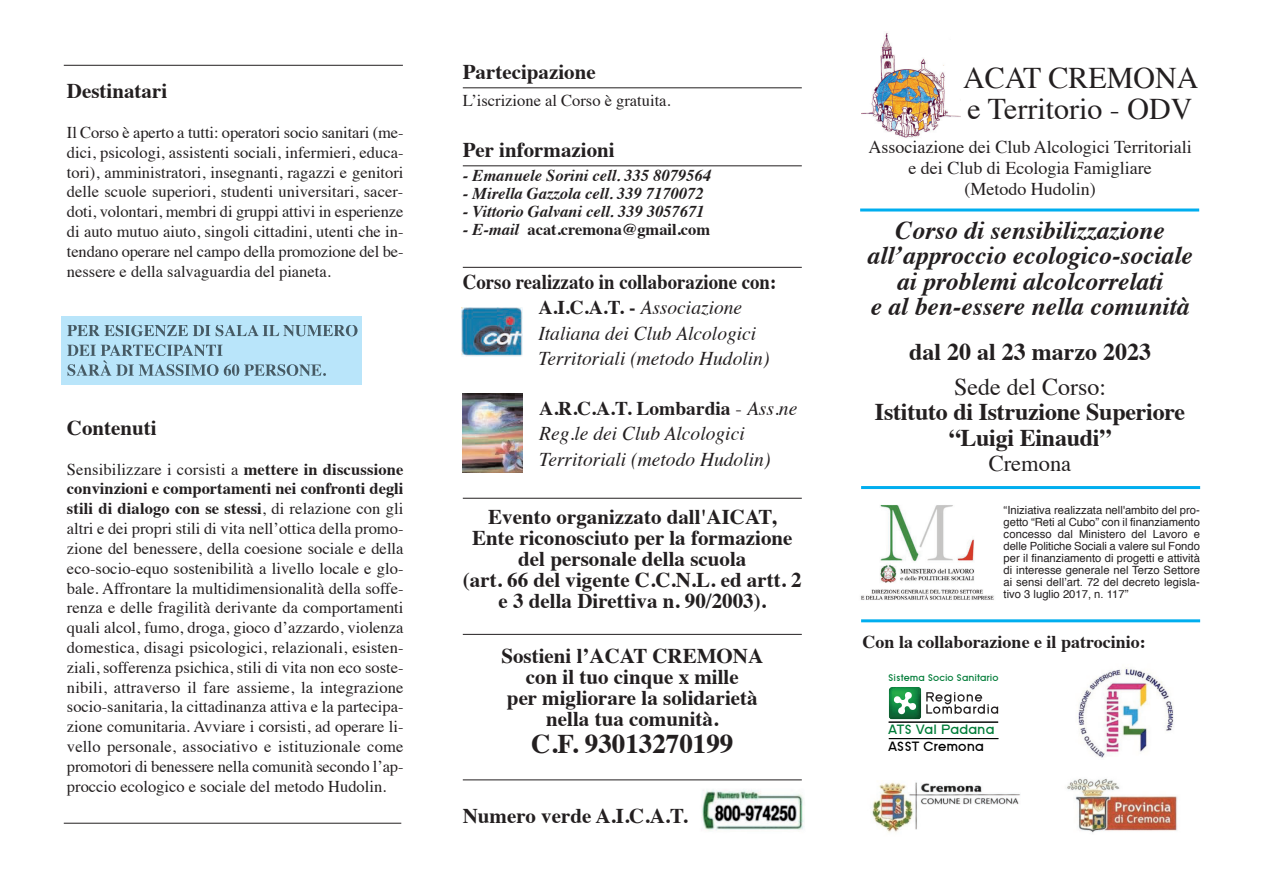
<style>
.page{position:relative;width:1263px;height:893px;background:#fff}
.page>*{position:absolute;margin:0;border:0;box-sizing:border-box;transform-origin:0 0}
.t1{font:30px/31.5px "Times";color:#231f20}
.t2{font:700 27px "Times";color:#231f20}
.t3{font:italic 700 25.5px/25.5px "Times";color:#231f20;text-align:center}
.t4{font:700 24px/25.5px "Times";letter-spacing:-.01em;color:#231f20;text-align:center}
.t5{font:24px "Times";color:#231f20}
.t6{font:22.5px "Times";color:#231f20}
.t7{font:700 21px/21px "Times";color:#231f20;text-align:center}
.t8{font:700 21px "Times";color:#231f20;scale:.9 1}
.t9{font:italic 19.5px/25.5px "Times";color:#231f20}
.t10{font:18px/21px "Times";color:#231f20;text-align:center}
.t11{font:700 18px "Times";color:#231f20}
.t12{font:16.5px/19.8px "Times";color:#231f20;text-align:justify}
.t13{font:italic 700 16.5px "Times";color:#231f20}
.t14{font:700 16.5px "Times";color:#231f20}
.t15{font:700 13.95px "SF Old Republic";color:#007c38}
.t16{font:700 13.95px "SF Old Republic";color:#000}
.t17{font:11.25px/12px "Helvetica";color:#231f20;text-align:justify}
.t18{font:700 10.2px "SF Old Republic";color:#007c38}
.s1{font-weight:700}
.s2{font-style:italic}
.s3{font-weight:700;font-style:normal}
.s4{font-style:normal}
</style>
<div class="page">
<hr style="left:64px;top:65px;width:339px;height:1px;background:#231f20">
<hr style="left:64px;top:823px;width:337px;height:1px;background:#231f20">
<hr style="left:463px;top:87px;width:339px;height:1px;background:#231f20">
<hr style="left:463px;top:165px;width:339px;height:1px;background:#231f20">
<hr style="left:463px;top:267px;width:339px;height:1px;background:#231f20">
<hr style="left:463px;top:498px;width:339px;height:1px;background:#231f20">
<hr style="left:463px;top:634px;width:339px;height:1px;background:#231f20">
<hr style="left:463px;top:779px;width:339px;height:1px;background:#231f20">
<svg style="left:461px;top:307px;width:62px;height:50px"></svg>
<img style="left:461px;top:308px;width:61px;height:48px">
<svg style="left:462px;top:393px;width:61px;height:80px"></svg>
<img style="left:462px;top:394px;width:60px;height:78px">
<img style="left:701px;top:789px;width:103px;height:42px">
<img style="left:1078px;top:668px;width:96px;height:90px">
<img style="left:1067px;top:779px;width:111px;height:54px">
<img style="left:861px;top:33px;width:100px;height:105px">
<img style="left:872px;top:782px;width:149px;height:51px">
<svg style="left:889px;top:687px;width:109px;height:32px"></svg>
<hr style="left:889px;top:722px;width:109px;height:1px;background:#000">
<hr style="left:889px;top:738px;width:109px;height:1px;background:#000">
<svg style="left:61px;top:316px;width:301px;height:69px;background:#acd6e9"></svg>
<svg style="left:67px;top:325px;width:71px;height:11px"></svg>
<svg style="left:67px;top:344px;width:87px;height:32px;background:#99bfd1"></svg>
<img style="left:861px;top:505px;width:133px;height:95px">
<hr style="left:861px;top:486px;width:339px;height:3px;background:#00aeef">
<svg style="left:860px;top:208px;width:339px;height:4px"></svg>
<hr style="left:861px;top:619px;width:339px;height:3px;background:#00aeef">
<p class="t7" style="left:67px;top:82px;width:102px">Destinatari</p>
<p class="t12" style="left:67px;top:124px;width:338px">Il Corso è aperto a tutti: operatori socio sanitari (me&shy;dici, psicologi, assistenti sociali, infermieri, educa&shy;tori), amministratori, insegnanti, ragazzi e genitori delle scuole superiori, studenti universitari, sacer&shy;doti, volontari, membri di gruppi attivi in esperienze di auto mutuo aiuto, singoli cittadini, utenti che in&shy;tendano operare nel campo della promozione del be&shy;nessere e della salvaguardia del pianeta.</p>
<p class="t7" style="left:67px;top:419px;width:91px">Contenuti</p>
<p class="t12" style="left:67px;top:461px;width:338px">Sensibilizzare i corsisti a <span class="s1">mettere in discussione convinzioni e comportamenti nei confronti degli stili di dialogo con se stessi</span>, di relazione con gli altri e dei propri stili di vita nell’ottica della promo&shy;zione del benessere, della coesione sociale e della eco-socio-equo sostenibilità a livello locale e glo&shy;bale. Affrontare la multidimensionalità della soffe&shy;renza e delle fragilità derivante da comportamenti quali alcol, fumo, droga, gioco d’azzardo, violenza domestica, disagi psicologici, relazionali, esisten&shy;ziali, sofferenza psichica, stili di vita non eco soste&shy;nibili, attraverso il fare assieme, la integrazione socio-sanitaria, la cittadinanza attiva e la partecipa&shy;zione comunitaria. Avviare i corsisti, ad operare li&shy;vello personale, associativo e istituzionale come promotori di benessere nella comunità secondo l’ap&shy;proccio ecologico e sociale del metodo Hudolin.</p>
<p class="t7" style="left:463px;top:63px;width:134px">Partecipazione</p>
<p class="t12" style="left:463px;top:92px;width:209px">L’iscrizione al Corso è gratuita.</p>
<p class="t7" style="left:463px;top:141px;width:153px">Per informazioni</p>
<p class="t13" style="left:463px;top:169px;width:250px">- Emanuele Sorini cell. 335 8079564</p>
<p class="t13" style="left:463px;top:187px;width:243px">- Mirella Gazzola cell. 339 7170072</p>
<p class="t13" style="left:463px;top:205px;width:244px">- Vittorio Galvani cell. 339 3057671</p>
<p class="t14" style="left:463px;top:223px;width:249px"><span class="s2">- E-mail</span> acat.cremona@gmail.com</p>
<p class="t8" style="left:463px;top:273px;width:350px">Corso realizzato in collaborazione con:</p>
<p class="t9" style="left:538px;top:297px;width:233px"><span class="s3">A.I.C.A.T. -</span> Associazione<br>Italiana dei Club Alcologici<br>Territoriali (metodo Hudolin)</p>
<p class="t9" style="left:539px;top:397px;width:260px"><span class="s3">A.R.C.A.T. Lombardia</span> <span class="s4">-</span> Ass.ne<br>Reg.le dei Club Alcologici<br>Territoriali (metodo Hudolin)</p>
<p class="t7" style="left:463px;top:509px;width:340px">Evento organizzato dall'AICAT,<br>Ente riconosciuto per la formazione del personale della scuola<br>(art. 66 del vigente C.C.N.L. ed artt. 2 e 3 della Direttiva n. 90/2003).</p>
<p class="t7" style="left:501px;top:647px;width:263px">Sostieni l’ACAT CREMONA con il tuo cinque x mille<br>per migliorare la solidarietà nella tua comunità.</p>
<h2 class="t2" style="left:531px;top:732px;width:204px">C.F. 93013270199</h2>
<p class="t7" style="left:463px;top:807px;width:226px">Numero verde A.I.C.A.T.</p>
<h1 class="t1" style="left:963px;top:64px;width:237px">ACAT CREMONA e Territorio - ODV</h1>
<p class="t10" style="left:868px;top:138px;width:325px">Associazione dei Club Alcologici Territoriali e dei Club di Ecologia Famigliare<br>(Metodo Hudolin)</p>
<h3 class="t3" style="left:868px;top:220px;width:327px">Corso di sensibilizzazione all’approccio ecologico-sociale ai problemi alcolcorrelati<br>e al ben-essere nella comunità</h3>
<h3 class="t4" style="left:909px;top:341px;width:243px">dal 20 al 23 marzo 2023</h3>
<h3 class="t5" style="left:954px;top:377px;width:153px">Sede del Corso:</h3>
<h3 class="t4" style="left:875px;top:401px;width:312px">Istituto di Istruzione Superiore “Luigi Einaudi”</h3>
<h3 class="t6" style="left:989px;top:454px;width:84px">Cremona</h3>
<p class="t17" style="left:1003px;top:505px;width:198px">“Iniziativa realizzata nell'ambito del pro&shy;getto “Reti al Cubo” con il finanziamento concesso dal Ministero del Lavoro e delle Politiche Sociali a valere sul Fondo per il finanziamento di progetti e attività di interesse generale nel Terzo Settore ai sensi dellʼart. 72 del decreto legisla&shy;tivo 3 luglio 2017, n. 117”</p>
<p class="t11" style="left:863px;top:635px;width:285px">Con la collaborazione e il patrocinio:</p>
<p class="t18" style="left:888px;top:674px;width:112px">Sistema Socio Sanitario</p>
<p class="t15" style="left:888px;top:725px;width:108px">ATS Val Padana</p>
<p class="t16" style="left:888px;top:742px;width:97px">ASST Cremona</p>
</div>
